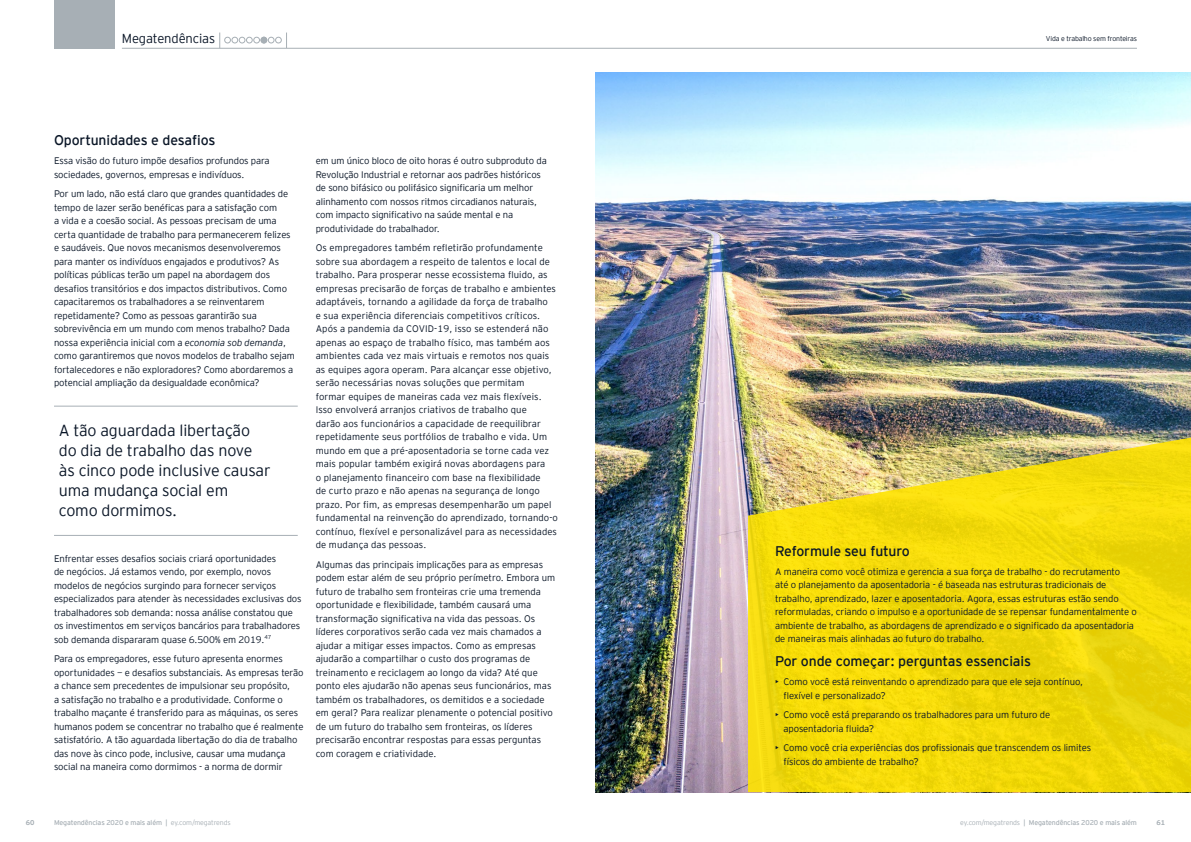
<style>
.page{position:relative;width:1191px;height:842px;background:#fff}
.page>*{position:absolute;margin:0;border:0;box-sizing:border-box;transform-origin:0 0}
.t1{font:300 16px/20px "EY Interstate";letter-spacing:-.01em;color:#0a1627}
.t2{font:14px "EY Interstate";letter-spacing:-.01em;color:#0a1627}
.t3{font:300 13px "EY Interstate";letter-spacing:-.01em;color:#0a1627}
.t4{font:300 9.5px/13.5px "EY Interstate";letter-spacing:-.01em;color:#0a1627}
.t5{font:300 9.5px/13.5px "EY Interstate";letter-spacing:.01em;color:#0a1627}
.t6{font:7px "EY Interstate";letter-spacing:-.02em;color:#a7afb5}
.t7{font:300 7px "EY Interstate";letter-spacing:-.02em;color:#0a1627}
.t8{font:700 7px "EY Interstate";color:#a7afb5}
.s1{font-style:italic}
.s2{font-weight:300}
</style>
<div class="page">
<img style="left:595px;top:72px;width:596px;height:720px">
<svg style="left:748px;top:436px;width:443px;height:356px;background:#eed616"></svg>
<div style="left:54px;top:0;width:60px;height:48px;background:#a7afb5"></div>
<hr style="left:122px;top:48px;width:1015px;height:1px;background:#a7afb5">
<div style="left:224px;top:37px;width:7px;height:6px;border:1px solid #a7afb5;border-radius:50%"></div>
<svg style="left:232px;top:37px;width:20px;height:6px"></svg>
<div style="left:253px;top:37px;width:7px;height:6px;border:1px solid #a7afb5;border-radius:50%"></div>
<svg style="left:219px;top:33px;width:1px;height:15px"></svg>
<svg style="left:261px;top:33px;width:26px;height:15px"></svg>
<hr style="left:54px;top:406px;width:244px;height:1px;background:#a7afb5">
<hr style="left:54px;top:535px;width:244px;height:1px;background:#a7afb5">
<h3 class="t3" style="left:122px;top:29px;width:95px">Megatendências</h3>
<p class="t7" style="left:1046px;top:33px;width:92px">Vida e trabalho sem fronteiras</p>
<h2 class="t2" style="left:54px;top:130px;width:163px">Oportunidades e desafios</h2>
<p class="t4" style="left:54px;top:153px;width:217px">Essa visão do futuro impõe desafios profundos para sociedades, governos, empresas e indivíduos.</p>
<p class="t4" style="left:54px;top:186px;width:242px">Por um lado, não está claro que grandes quantidades de tempo de lazer serão benéficas para a satisfação com<br>a vida e a coesão social. As pessoas precisam de uma certa quantidade de trabalho para permanecerem felizes e saudáveis. Que novos mecanismos desenvolveremos para manter os indivíduos engajados e produtivos? As políticas públicas terão um papel na abordagem dos desafios transitórios e dos impactos distributivos. Como capacitaremos os trabalhadores a se reinventarem repetidamente? Como as pessoas garantirão sua sobrevivência em um mundo com menos trabalho? Dada nossa experiência inicial com a <span class="s1">economia sob demanda</span>, como garantiremos que novos modelos de trabalho sejam fortalecedores e não exploradores? Como abordaremos a potencial ampliação da desigualdade econômica?</p>
<h1 class="t1" style="left:59px;top:420px;width:213px">A tão aguardada libertação do dia de trabalho das nove às cinco pode inclusive causar uma mudança social em como dormimos.</h1>
<p class="t4" style="left:54px;top:551px;width:249px">Enfrentar esses desafios sociais criará oportunidades<br>de negócios. Já estamos vendo, por exemplo, novos modelos de negócios surgindo para fornecer serviços especializados para atender às necessidades exclusivas dos trabalhadores sob demanda: nossa análise constatou que os investimentos em serviços bancários para trabalhadores sob demanda dispararam quase 6.500% em 2019.<sup>47</sup></p>
<p class="t4" style="left:54px;top:651px;width:251px">Para os empregadores, esse futuro apresenta enormes oportunidades − e desafios substanciais. As empresas terão a chance sem precedentes de impulsionar seu propósito,<br>a satisfação no trabalho e a produtividade. Conforme o trabalho maçante é transferido para as máquinas, os seres humanos podem se concentrar no trabalho que é realmente satisfatório. A tão aguardada libertação do dia de trabalho das nove às cinco pode, inclusive, causar uma mudança social na maneira como dormimos - a norma de dormir</p>
<p class="t4" style="left:316px;top:153px;width:232px">em um único bloco de oito horas é outro subproduto da Revolução Industrial e retornar aos padrões históricos de sono bifásico ou polifásico significaria um melhor alinhamento com nossos ritmos circadianos naturais, com impacto significativo na saúde mental e na produtividade do trabalhador.</p>
<p class="t5" style="left:316px;top:240px;width:244px">Os empregadores também refletirão profundamente sobre sua abordagem a respeito de talentos e local de trabalho. Para prosperar nesse ecossistema fluido, as empresas precisarão de forças de trabalho e ambientes adaptáveis, tornando a agilidade da força de trabalho<br>e sua experiência diferenciais competitivos críticos.<br>Após a pandemia da COVID-19, isso se estenderá não apenas ao espaço de trabalho físico, mas também aos ambientes cada vez mais virtuais e remotos nos quais as equipes agora operam. Para alcançar esse objetivo, serão necessárias novas soluções que permitam<br>formar equipes de maneiras cada vez mais flexíveis.<br>Isso envolverá arranjos criativos de trabalho que<br>darão aos funcionários a capacidade de reequilibrar repetidamente seus portfólios de trabalho e vida. Um mundo em que a pré-aposentadoria se torne cada vez mais popular também exigirá novas abordagens para<br>o planejamento financeiro com base na flexibilidade<br>de curto prazo e não apenas na segurança de longo prazo. Por fim, as empresas desempenharão um papel fundamental na reinvenção do aprendizado, tornando-o contínuo, flexível e personalizável para as necessidades de mudança das pessoas.</p>
<p class="t4" style="left:316px;top:557px;width:241px">Algumas das principais implicações para as empresas podem estar além de seu próprio perímetro. Embora um futuro de trabalho sem fronteiras crie uma tremenda oportunidade e flexibilidade, também causará uma transformação significativa na vida das pessoas. Os líderes corporativos serão cada vez mais chamados a ajudar a mitigar esses impactos. Como as empresas ajudarão a compartilhar o custo dos programas de treinamento e reciclagem ao longo da vida? Até que ponto eles ajudarão não apenas seus funcionários, mas também os trabalhadores, os demitidos e a sociedade em geral? Para realizar plenamente o potencial positivo de um futuro do trabalho sem fronteiras, os líderes precisarão encontrar respostas para essas perguntas com coragem e criatividade.</p>
<h2 class="t2" style="left:775px;top:541px;width:136px">Reformule seu futuro</h2>
<p class="t4" style="left:775px;top:564px;width:363px">A maneira como você otimiza e gerencia a sua força de trabalho - do recrutamento<br>até o planejamento da aposentadoria - é baseada nas estruturas tradicionais de trabalho, aprendizado, lazer e aposentadoria. Agora, essas estruturas estão sendo reformuladas, criando o impulso e a oportunidade de se repensar fundamentalmente o ambiente de trabalho, as abordagens de aprendizado e o significado da aposentadoria de maneiras mais alinhadas ao futuro do trabalho.</p>
<h2 class="t2" style="left:775px;top:651px;width:257px">Por onde começar: perguntas essenciais</h2>
<p class="t4" style="left:783px;top:674px;width:301px;text-indent:-9px">• Como você está reinventando o aprendizado para que ele seja contínuo, flexível e personalizado?</p>
<p class="t4" style="left:783px;top:707px;width:268px;text-indent:-9px">• Como você está preparando os trabalhadores para um futuro de aposentadoria fluida?</p>
<p class="t4" style="left:783px;top:740px;width:309px;text-indent:-9px">• Como você cria experiências dos profissionais que transcendem os limites físicos do ambiente de trabalho?</p>
<p class="t8" style="left:26px;top:817px;width:10px">60</p>
<p class="t6" style="left:54px;top:817px;width:178px">Megatendências 2020 e mais além | <span class="s2">ey.com/megatrends</span></p>
<p class="t6" style="left:960px;top:817px;width:178px"><span class="s2">ey.com/megatrends</span> | Megatendências 2020 e mais além</p>
<p class="t8" style="left:1156px;top:817px;width:10px">61</p>
</div>
